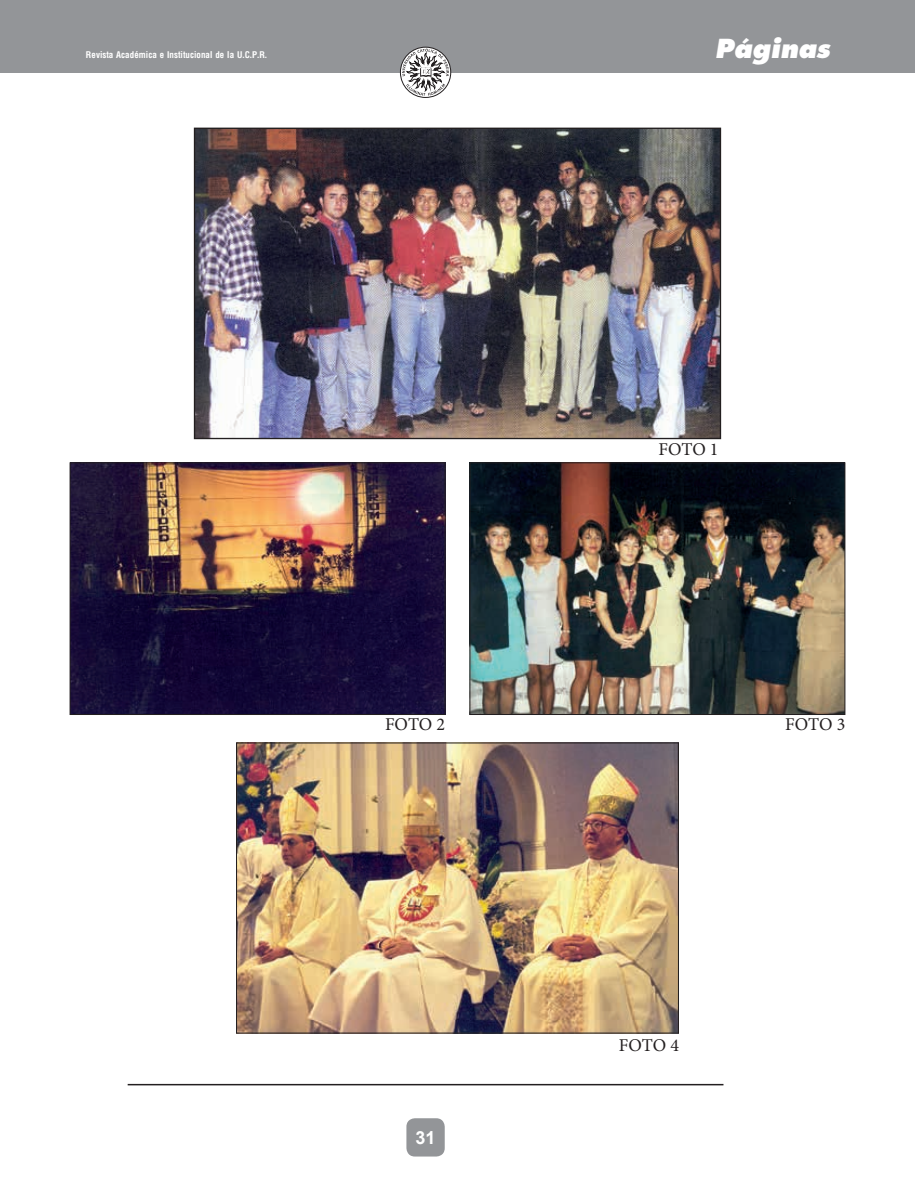
<style>
.page{position:relative;width:915px;height:1191px;background:#fff}
.page>*{position:absolute;margin:0;border:0;box-sizing:border-box;transform-origin:0 0}
.t1{font:italic 800 25.5px "Futura Std";letter-spacing:-.005em;color:#fff}
.t2{font:18px "Minion Pro";letter-spacing:-.005em;color:#231f20}
.t3{font:700 18px "Arial";color:#fff}
.t4{font:700 condensed 9px "Arena";color:#fff}
</style>
<div class="page">
<div style="left:406px;top:1118px;width:38px;height:38px;background:#939598;border-radius:9px"></div>
<div style="left:0;top:0;width:914px;height:72px;background:#939598"></div>
<svg style="left:399px;top:46px;width:52px;height:52px"></svg>
<hr style="left:128px;top:1084px;width:595px;height:1px;background:#231f20">
<img style="left:196px;top:130px;width:522px;height:307px">
<div style="left:194px;top:128px;width:526px;height:311px;border:1px solid #231f20"></div>
<img style="left:471px;top:464px;width:372px;height:249px">
<div style="left:469px;top:462px;width:376px;height:253px;border:1px solid #231f20"></div>
<img style="left:72px;top:464px;width:371px;height:249px">
<div style="left:70px;top:462px;width:375px;height:253px;border:1px solid #231f20"></div>
<img style="left:238px;top:744px;width:438px;height:287px">
<div style="left:236px;top:742px;width:442px;height:291px;border:1px solid #231f20"></div>
<p class="t4" style="left:86px;top:50px;width:183px">Revista Académica e Institucional de la U.C.P.R.</p>
<h1 class="t1" style="left:714px;top:33px;width:116px">Páginas</h1>
<h2 class="t2" style="left:658px;top:438px;width:61px">FOTO 1</h2>
<h2 class="t2" style="left:385px;top:712px;width:61px">FOTO 2</h2>
<h2 class="t2" style="left:785px;top:712px;width:61px">FOTO 3</h2>
<h2 class="t3" style="left:415px;top:1124px;width:22px">31</h2>
<h2 class="t2" style="left:618px;top:1032px;width:61px">FOTO 4</h2>
</div>
